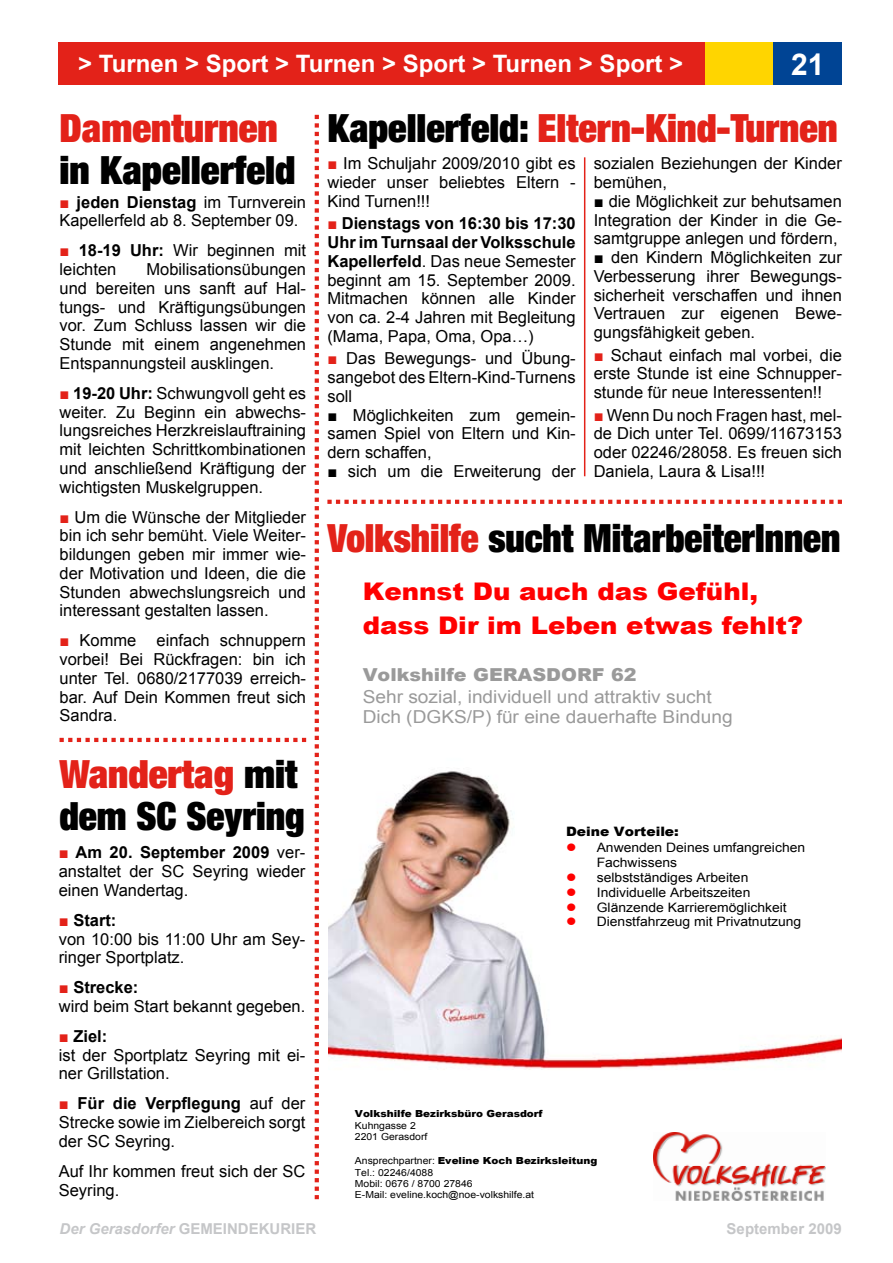
<style>
.page{position:relative;width:893px;height:1263px;background:#fff}
.page>*{position:absolute;margin:0;border:0;box-sizing:border-box;transform-origin:0 0}
.t1{font:900 expanded 39px "Helvetica Neue";color:#e32219}
.t2{font:900 expanded 39px/42px "Helvetica Neue";color:#000}
.t3{font:900 expanded 39px "Helvetica Neue";color:#000;scale:.95 1}
.t4{font:700 30px "Arial";color:#fff}
.t5{font:900 24.3px/34.2px "Arial";color:#f00;scale:1.07 1}
.t6{font:700 24px "Arial";color:#fff}
.t7{font:17.85px/20.5px "Arial";color:#9a9a9a;scale:1.07 1}
.t8{font:900 17.85px "Arial";color:#9a9a9a;scale:1.07 1}
.t9{font:16.5px/18.8px "Arial";color:#000;text-align:justify}
.t10{font:italic 700 15px "Arial";color:#c5c6c8}
.t11{font:700 15px "Arial";color:#c5c6c8}
.t12{font:13.05px/14.9px "Arial";color:#000;scale:1.07 1}
.t13{font:900 13.05px "Arial";color:#000;scale:1.07 1}
.t14{font:9.75px/11.4px "Arial";color:#000;scale:1.07 1}
.t15{font:900 9.75px "Arial";color:#000;scale:1.07 1}
.s1{font-weight:700;color:#e32219}
.s2{font-weight:700}
.s3{color:#000}
.s4{color:#e32219}
.s5{font-style:normal}
.s6{font-weight:900}
</style>
<div class="page">
<div style="left:706px;top:43px;width:68px;height:42px;background:#ffd500"></div>
<div style="left:774px;top:43px;width:68px;height:42px;background:#004494"></div>
<div style="left:58px;top:43px;width:647px;height:42px;background:#e32219"></div>
<img style="left:328px;top:771px;width:513px;height:430px">
<img style="left:654px;top:1132px;width:172px;height:68px">
<div style="left:560px;top:818px;width:266px;height:132px;background:#fff"></div>
<div style="left:349px;top:1103px;width:289px;height:108px;background:#fff"></div>
<svg style="left:60px;top:738px;width:246px;height:4px"></svg>
<hr style="left:584px;top:157px;width:1px;height:319px;background:#e32219">
<svg style="left:327px;top:500px;width:515px;height:4px"></svg>
<svg style="left:315px;top:115px;width:4px;height:1084px"></svg>
<h3 class="t6" style="left:78px;top:48px;width:606px">&gt; Turnen &gt; Sport &gt; Turnen &gt; Sport &gt; Turnen &gt; Sport &gt;</h3>
<h2 class="t4" style="left:791px;top:44px;width:35px">21</h2>
<h1 class="t1" style="left:60px;top:103px;width:220px">Damenturnen</h1>
<h1 class="t2" style="left:60px;top:148px;width:237px">in Kapellerfeld</h1>
<p class="t9" style="left:60px;top:193px;width:248px"><span class="s1">■</span> <span class="s2">jeden Dienstag</span> im Turnverein<br>Kapellerfeld ab 8. September 09.</p>
<p class="t9" style="left:60px;top:241px;width:248px"><span class="s1">■</span> <span class="s2">18-19 Uhr:</span> Wir beginnen mit leichten</p>
<p class="t9" style="left:60px;top:260px;width:248px;text-indent:87px">Mobilisationsübungen und bereiten uns sanft auf Hal&shy;tungs- und Kräftigungsübungen vor. Zum Schluss lassen wir die Stunde mit einem angenehmen Entspannungsteil ausklingen.</p>
<p class="t9" style="left:60px;top:384px;width:248px"><span class="s1">■</span> <span class="s2">19-20 Uhr:</span> Schwungvoll geht es weiter. Zu Beginn ein abwechs&shy;lungsreiches Herzkreislauftraining mit leichten Schrittkombinationen und anschließend Kräftigung der wichtigsten Muskelgruppen.</p>
<p class="t9" style="left:60px;top:508px;width:248px"><span class="s1">■</span> Um die Wünsche der Mitglieder bin ich sehr bemüht. Viele Weiter&shy;bildungen geben mir immer wie&shy;der Motivation und Ideen, die die Stunden abwechslungsreich und interessant gestalten lassen.</p>
<p class="t9" style="left:60px;top:631px;width:248px"><span class="s1">■</span> Komme einfach schnuppern vorbei! Bei Rückfragen: bin ich unter Tel. 0680/2177039 erreich&shy;bar. Auf Dein Kommen freut sich Sandra.</p>
<h1 class="t1" style="left:327px;top:103px;width:512px"><span class="s3">Kapellerfeld:</span> Eltern-Kind-Turnen</h1>
<p class="t9" style="left:327px;top:154px;width:250px"><span class="s1">■</span> Im Schuljahr 2009/2010 gibt es wieder unser beliebtes Eltern - Kind Turnen!!!</p>
<p class="t9" style="left:327px;top:214px;width:250px"><span class="s1">■</span> <span class="s2">Dienstags von 16:30 bis 17:30<br>Uhr im Turnsaal der Volksschule Kapellerfeld</span>. Das neue Semester beginnt am 15. September 2009.<br>Mitmachen können alle Kinder von ca. 2-4 Jahren mit Begleitung (Mama, Papa, Oma, Opa…)</p>
<p class="t9" style="left:327px;top:349px;width:250px"><span class="s1">■</span> Das Bewegungs- und Übung&shy;sangebot des Eltern-Kind-Turnens soll</p>
<p class="t9" style="left:327px;top:406px;width:250px"><span class="s2">■</span> Möglichkeiten zum gemein&shy;samen Spiel von Eltern und Kin&shy;dern schaffen,</p>
<p class="t9" style="left:327px;top:462px;width:250px"><span class="s2">■</span> sich um die Erweiterung der</p>
<p class="t9" style="left:594px;top:154px;width:250px">sozialen Beziehungen der Kinder bemühen,</p>
<p class="t9" style="left:594px;top:192px;width:250px"><span class="s2">■</span> die Möglichkeit zur behutsamen Integration der Kinder in die Ge&shy;samtgruppe anlegen und fördern,</p>
<p class="t9" style="left:594px;top:248px;width:250px"><span class="s2">■</span> den Kindern Möglichkeiten zur Verbesserung ihrer Bewegungs&shy;sicherheit verschaffen und ihnen Vertrauen zur eigenen Bewe&shy;gungsfähigkeit geben.</p>
<p class="t9" style="left:594px;top:345px;width:250px"><span class="s1">■</span> Schaut einfach mal vorbei, die erste Stunde ist eine Schnupper&shy;stunde für neue Interessenten!!</p>
<p class="t9" style="left:594px;top:405px;width:250px"><span class="s1">■</span> Wenn Du noch Fragen hast, mel&shy;de Dich unter Tel. 0699/11673153 oder 02246/28058. Es freuen sich Daniela, Laura &amp; Lisa!!!</p>
<h1 class="t3" style="left:327px;top:514px;width:541px"><span class="s4">Volkshilfe</span> sucht MitarbeiterInnen</h1>
<h3 class="t5" style="left:363px;top:574px;width:413px">Kennst Du auch das Gefühl, dass Dir im Leben etwas fehlt?</h3>
<p class="t8" style="left:363px;top:661px;width:257px">Volkshilfe GERASDORF 62</p>
<p class="t7" style="left:363px;top:686px;width:347px">Sehr sozial, individuell und attraktiv sucht<br>Dich (DGKS/P) für eine dauerhafte Bindung</p>
<h1 class="t2" style="left:60px;top:753px;width:247px"><span class="s4">Wandertag</span> mit dem SC Seyring</h1>
<p class="t9" style="left:59px;top:843px;width:248px"><span class="s1">■</span> <span class="s2">Am 20. September 2009</span> ver&shy;anstaltet der SC Seyring wieder einen Wandertag.</p>
<p class="t9" style="left:59px;top:911px;width:248px;text-align:left"><span class="s1">■</span> <span class="s2">Start:<br></span>von 10:00 bis 11:00 Uhr am Sey&shy;ringer Sportplatz.</p>
<p class="t9" style="left:59px;top:978px;width:248px"><span class="s1">■</span> <span class="s2">Strecke:<br></span>wird beim Start bekannt gegeben.</p>
<p class="t9" style="left:59px;top:1027px;width:248px;text-align:left"><span class="s1">■</span> <span class="s2">Ziel:<br></span>ist der Sportplatz Seyring mit ei&shy;ner Grillstation.</p>
<p class="t9" style="left:59px;top:1094px;width:248px"><span class="s1">■</span> <span class="s2">Für die Verpflegung</span> auf der Strecke sowie im Zielbereich sorgt der SC Seyring.</p>
<p class="t9" style="left:59px;top:1162px;width:248px">Auf Ihr kommen freut sich der SC<br>Seyring.</p>
<p class="t10" style="left:60px;top:1218px;width:258px">Der Gerasdorfer <span class="s5">Gemeindekurier</span></p>
<p class="t13" style="left:566px;top:821px;width:107px">Deine Vorteile:</p>
<p class="t12" style="left:597px;top:840px;width:196px">Anwenden Deines umfangreichen<br>Fachwissens<br>selbstständiges Arbeiten<br>Individuelle Arbeitszeiten<br>Glänzende Karrieremöglichkeit<br>Dienstfahrzeug mit Privatnutzung</p>
<p class="t15" style="left:355px;top:1106px;width:177px">Volkshilfe Bezirksbüro Gerasdorf</p>
<p class="t14" style="left:355px;top:1120px;width:69px">Kuhngasse 2<br>2201 Gerasdorf</p>
<p class="t14" style="left:355px;top:1155px;width:228px">Ansprechpartner: <span class="s6">Eveline Koch Bezirksleitung </span>Tel.: 02246/4088<br>Mobil: 0676 / 8700 27846<br>E-Mail: eveline.koch@noe-volkshilfe.at</p>
<p class="t11" style="left:727px;top:1218px;width:117px">September 2009</p>
</div>
